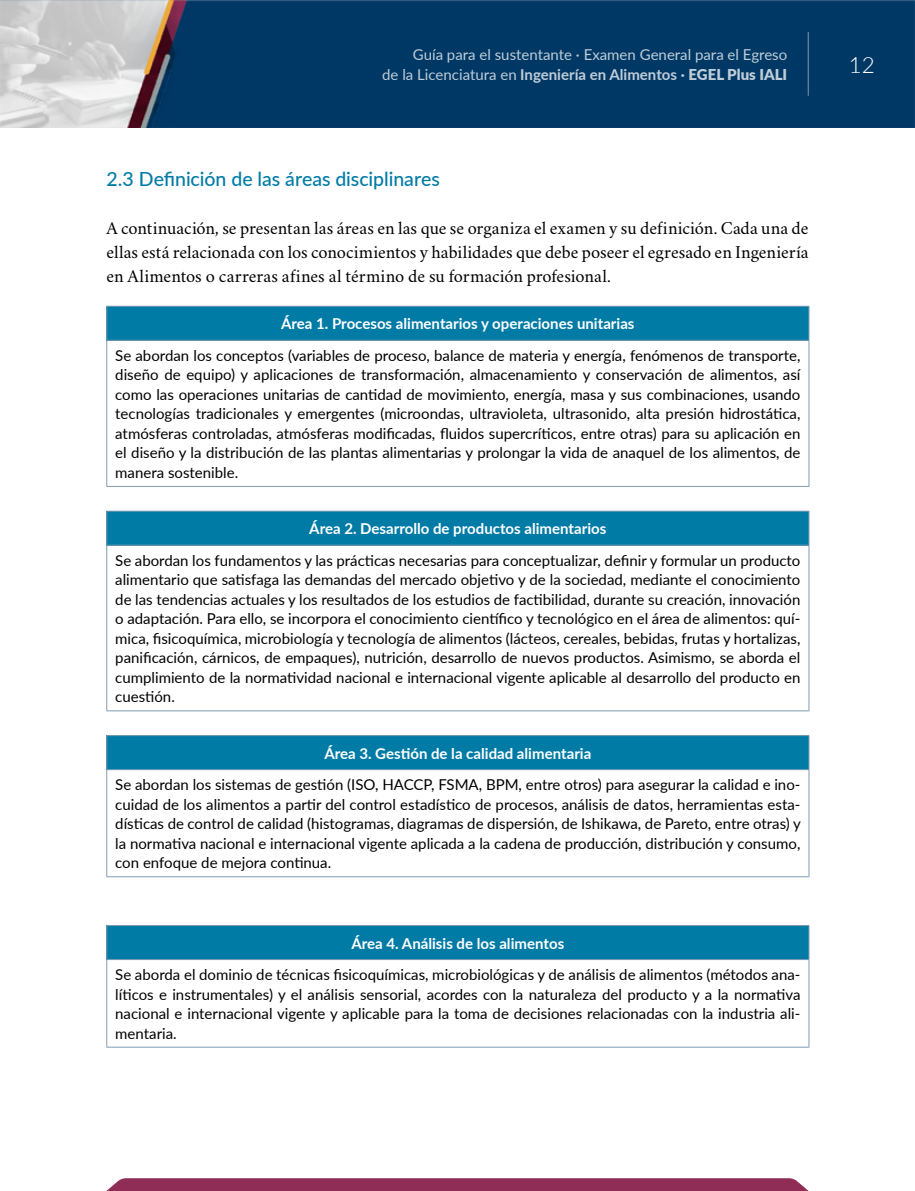
<style>
.page{position:relative;width:915px;height:1191px;background:#fff}
.page>*{position:absolute;margin:0;border:0;box-sizing:border-box;transform-origin:0 0}
.t1{font:300 22.5px "Lato";color:#fff}
.t2{font:500 19.5px "Lato";letter-spacing:-.005em;color:#007ba6}
.t3{font:18px/24px "Crimson";color:#000;text-align:justify}
.t4{font:15px/19.5px "Lato";color:#000;text-align:justify}
.t5{font:700 15px "Lato";color:#fff}
.t6{font:15px/19.5px "Lato";color:#fff;text-align:right}
.s1{font-weight:700}
.s2{font-weight:900}
</style>
<div class="page">
<img style="left:0;top:0;width:914px;height:128px">
<svg style="left:106px;top:1178px;width:702px;height:13px;background:#94355c"></svg>
<hr style="left:807px;top:32px;width:1px;height:63px;background:#fff">
<div style="left:107px;top:306px;width:701px;height:34px;background:#007ba6"></div>
<hr style="left:106px;top:341px;width:1px;height:145px;background:#809cb2">
<hr style="left:808px;top:341px;width:1px;height:145px;background:#809cb2">
<hr style="left:106px;top:486px;width:703px;height:1px;background:#809cb2">
<hr style="left:106px;top:306px;width:703px;height:1px;background:#809cb2">
<hr style="left:106px;top:307px;width:1px;height:33px;background:#809cb2">
<hr style="left:808px;top:307px;width:1px;height:33px;background:#809cb2">
<hr style="left:106px;top:340px;width:703px;height:1px;background:#809cb2">
<div style="left:107px;top:511px;width:701px;height:34px;background:#007ba6"></div>
<hr style="left:106px;top:545px;width:1px;height:165px;background:#809cb2">
<hr style="left:808px;top:545px;width:1px;height:165px;background:#809cb2">
<hr style="left:106px;top:710px;width:703px;height:1px;background:#809cb2">
<hr style="left:106px;top:511px;width:703px;height:1px;background:#809cb2">
<hr style="left:106px;top:511px;width:1px;height:34px;background:#809cb2">
<hr style="left:808px;top:511px;width:1px;height:34px;background:#809cb2">
<hr style="left:106px;top:545px;width:703px;height:1px;background:#809cb2">
<div style="left:107px;top:735px;width:701px;height:34px;background:#007ba6"></div>
<hr style="left:106px;top:770px;width:1px;height:106px;background:#809cb2">
<hr style="left:808px;top:770px;width:1px;height:106px;background:#809cb2">
<hr style="left:106px;top:876px;width:703px;height:1px;background:#809cb2">
<hr style="left:106px;top:735px;width:703px;height:1px;background:#809cb2">
<hr style="left:106px;top:736px;width:1px;height:33px;background:#809cb2">
<hr style="left:808px;top:736px;width:1px;height:33px;background:#809cb2">
<hr style="left:106px;top:769px;width:703px;height:1px;background:#809cb2">
<div style="left:107px;top:925px;width:701px;height:34px;background:#007ba6"></div>
<hr style="left:106px;top:960px;width:1px;height:86px;background:#809cb2">
<hr style="left:808px;top:960px;width:1px;height:86px;background:#809cb2">
<hr style="left:106px;top:1046px;width:703px;height:1px;background:#809cb2">
<hr style="left:106px;top:925px;width:703px;height:1px;background:#809cb2">
<hr style="left:106px;top:926px;width:1px;height:33px;background:#809cb2">
<hr style="left:808px;top:926px;width:1px;height:33px;background:#809cb2">
<hr style="left:106px;top:959px;width:703px;height:1px;background:#809cb2">
<p class="t6" style="left:382px;top:44px;width:406px">Guía para el sustentante · Examen General para el Egreso<br>de la Licenciatura en <span class="s1">Ingeniería en Alimentos ·</span> <span class="s2">EGEL Plus IALI</span></p>
<h1 class="t1" style="left:848px;top:49px;width:28px">12</h1>
<h2 class="t2" style="left:106px;top:165px;width:335px">2.3 Definición de las áreas disciplinares</h2>
<p class="t3" style="left:106px;top:215px;width:703px">A continuación, se presentan las áreas en las que se organiza el examen y su definición. Cada una de ellas está relacionada con los conocimientos y habilidades que debe poseer el egresado en Ingeniería en Alimentos o carreras afines al término de su formación profesional.</p>
<p class="t5" style="left:281px;top:313px;width:355px">Área 1. Procesos alimentarios y operaciones unitarias</p>
<p class="t4" style="left:115px;top:345px;width:686px">Se abordan los conceptos (variables de proceso, balance de materia y energía, fenómenos de transporte, diseño de equipo) y aplicaciones de transformación, almacenamiento y conservación de alimentos, así como las operaciones unitarias de cantidad de movimiento, energía, masa y sus combinaciones, usando tecnologías tradicionales y emergentes (microondas, ultravioleta, ultrasonido, alta presión hidrostática, atmósferas controladas, atmósferas modificadas, fluidos supercríticos, entre otras) para su aplicación en el diseño y la distribución de las plantas alimentarias y prolongar la vida de anaquel de los alimentos, de manera sostenible.</p>
<p class="t5" style="left:309px;top:518px;width:298px">Área 2. Desarrollo de productos alimentarios</p>
<p class="t4" style="left:115px;top:550px;width:686px">Se abordan los fundamentos y las prácticas necesarias para conceptualizar, definir y formular un producto alimentario que satisfaga las demandas del mercado objetivo y de la sociedad, mediante el conocimiento de las tendencias actuales y los resultados de los estudios de factibilidad, durante su creación, innovación o adaptación. Para ello, se incorpora el conocimiento científico y tecnológico en el área de alimentos: quí&shy;mica, fisicoquímica, microbiología y tecnología de alimentos (lácteos, cereales, bebidas, frutas y hortalizas, panificación, cárnicos, de empaques), nutrición, desarrollo de nuevos productos. Asimismo, se aborda el cumplimiento de la normatividad nacional e internacional vigente aplicable al desarrollo del producto en cuestión.</p>
<p class="t5" style="left:324px;top:742px;width:268px">Área 3. Gestión de la calidad alimentaria</p>
<p class="t4" style="left:115px;top:774px;width:686px">Se abordan los sistemas de gestión (ISO, HACCP, FSMA, BPM, entre otros) para asegurar la calidad e ino&shy;cuidad de los alimentos a partir del control estadístico de procesos, análisis de datos, herramientas esta&shy;dísticas de control de calidad (histogramas, diagramas de dispersión, de Ishikawa, de Pareto, entre otras) y la normativa nacional e internacional vigente aplicada a la cadena de producción, distribución y consumo, con enfoque de mejora continua.</p>
<p class="t5" style="left:351px;top:932px;width:214px">Área 4. Análisis de los alimentos</p>
<p class="t4" style="left:115px;top:964px;width:686px">Se aborda el dominio de técnicas fisicoquímicas, microbiológicas y de análisis de alimentos (métodos ana&shy;líticos e instrumentales) y el análisis sensorial, acordes con la naturaleza del producto y a la normativa nacional e internacional vigente y aplicable para la toma de decisiones relacionadas con la industria ali&shy;mentaria.</p>
</div>
